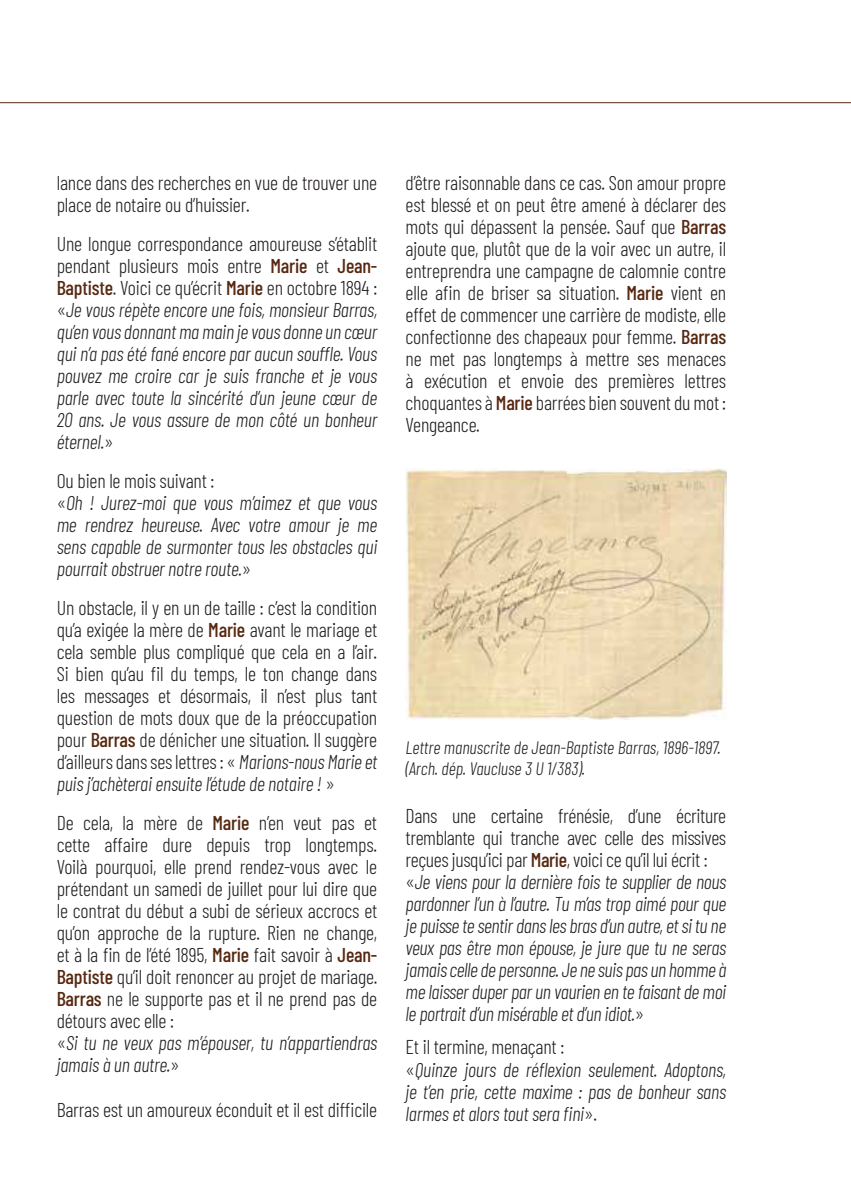
<style>
.page{position:relative;width:851px;height:1191px;background:#fff}
.page>*{position:absolute;margin:0;border:0;box-sizing:border-box;transform-origin:0 0}
.t1{font:300 20px/22px "Barlow Condensed";letter-spacing:-.01em;color:#231f20}
.t2{font:italic 300 20px/22px "Barlow Condensed";letter-spacing:-.015em;color:#231f20}
.t3{font:italic 300 18px/21.6px "Barlow Condensed";color:#231f20}
.s1{font-style:normal}
.s2{font-weight:500;font-style:normal;color:#572811}
.s3{font-weight:500;color:#572811}
.s4{font-style:italic}
</style>
<div class="page">
<hr style="left:0;top:102px;width:850px;height:1px;background:#572811">
<img style="left:405px;top:468px;width:321px;height:252px">
<p class="t1" style="left:57px;top:170px;width:322px">lance dans des recherches en vue de trouver une place de notaire ou d’huissier.</p>
<p class="t2" style="left:57px;top:231px;width:322px;text-align:justify"><span class="s1">Une longue correspondance amoureuse s’établit pendant plusieurs mois entre</span> <span class="s2">Marie</span> <span class="s1">et</span> <span class="s2">Jean-Baptiste</span><span class="s1">. Voici ce qu’écrit</span> <span class="s2">Marie</span> <span class="s1">en octobre 1894 : «</span>Je vous répète encore une fois, monsieur Barras, qu’en vous donnant ma main je vous donne un cœur qui n’a pas été fané encore par aucun souffle. Vous pouvez me croire car je suis franche et je vous parle avec toute la sincérité d’un jeune cœur de 20 ans. Je vous assure de mon côté un bonheur éternel<span class="s1">.»</span></p>
<p class="t2" style="left:57px;top:468px;width:322px"><span class="s1">Ou bien le mois suivant :<br>«</span>Oh ! Jurez-moi que vous m’aimez et que vous me rendrez heureuse. Avec votre amour je me sens capable de surmonter tous les obstacles qui pourrait obstruer notre route.<span class="s1">»</span></p>
<p class="t1" style="left:57px;top:595px;width:322px;text-align:justify">Un obstacle, il y en un de taille : c’est la condition qu’a exigée la mère de <span class="s3">Marie</span> avant le mariage et cela semble plus compliqué que cela en a l’air.<br>Si bien qu’au fil du temps, le ton change dans les messages et désormais, il n’est plus tant question de mots doux que de la préoccupation pour <span class="s3">Barras</span> de dénicher une situation. Il suggère d’ailleurs dans ses lettres : « <span class="s4">Marions-nous Marie et puis j’achèterai ensuite l’étude de notaire !</span> »</p>
<p class="t1" style="left:57px;top:810px;width:322px">De cela, la mère de <span class="s3">Marie</span> n’en veut pas et cette affaire dure depuis trop longtemps.<br>Voilà pourquoi, elle prend rendez-vous avec le prétendant un samedi de juillet pour lui dire que le contrat du début a subi de sérieux accrocs et qu’on approche de la rupture. Rien ne change, et à la fin de l’été 1895, <span class="s3">Marie</span> fait savoir à <span class="s3">Jean-Baptiste</span> qu’il doit renoncer au projet de mariage.<br><span class="s3">Barras</span> ne le supporte pas et il ne prend pas de détours avec elle :<br>«<span class="s4">Si tu ne veux pas m’épouser, tu n’appartiendras jamais à un autre.</span>»</p>
<p class="t1" style="left:57px;top:1097px;width:322px">Barras est un amoureux éconduit et il est difficile</p>
<p class="t1" style="left:405px;top:170px;width:322px;text-align:justify">d’être raisonnable dans ce cas. Son amour propre est blessé et on peut être amené à déclarer des mots qui dépassent la pensée. Sauf que <span class="s3">Barras </span>ajoute que, plutôt que de la voir avec un autre, il entreprendra une campagne de calomnie contre elle afin de briser sa situation. <span class="s3">Marie</span> vient en effet de commencer une carrière de modiste, elle confectionne des chapeaux pour femme. <span class="s3">Barras </span>ne met pas longtemps à mettre ses menaces à exécution et envoie des premières lettres choquantes à <span class="s3">Marie</span> barrées bien souvent du mot :<br>Vengeance.</p>
<p class="t3" style="left:405px;top:735px;width:316px">Lettre manuscrite de Jean-Baptiste Barras, 1896-1897. (Arch. dép. Vaucluse 3 U 1/383).</p>
<p class="t2" style="left:405px;top:803px;width:322px"><span class="s1">Dans une certaine frénésie, d’une écriture tremblante qui tranche avec celle des missives reçues jusqu’ici par</span> <span class="s2">Marie</span><span class="s1">, voici ce qu’il lui écrit : «</span>Je viens pour la dernière fois te supplier de nous pardonner l’un à l’autre. Tu m’as trop aimé pour que je puisse te sentir dans les bras d’un autre, et si tu ne veux pas être mon épouse, je jure que tu ne seras jamais celle de personne. Je ne suis pas un homme à me laisser duper par un vaurien en te faisant de moi le portrait d’un misérable et d’un idiot.<span class="s1">»</span></p>
<p class="t2" style="left:405px;top:1034px;width:322px"><span class="s1">Et il termine, menaçant :<br>«</span>Quinze jours de réflexion seulement. Adoptons, je t’en prie, cette maxime : pas de bonheur sans larmes et alors tout sera fini<span class="s1">».</span></p>
</div>
